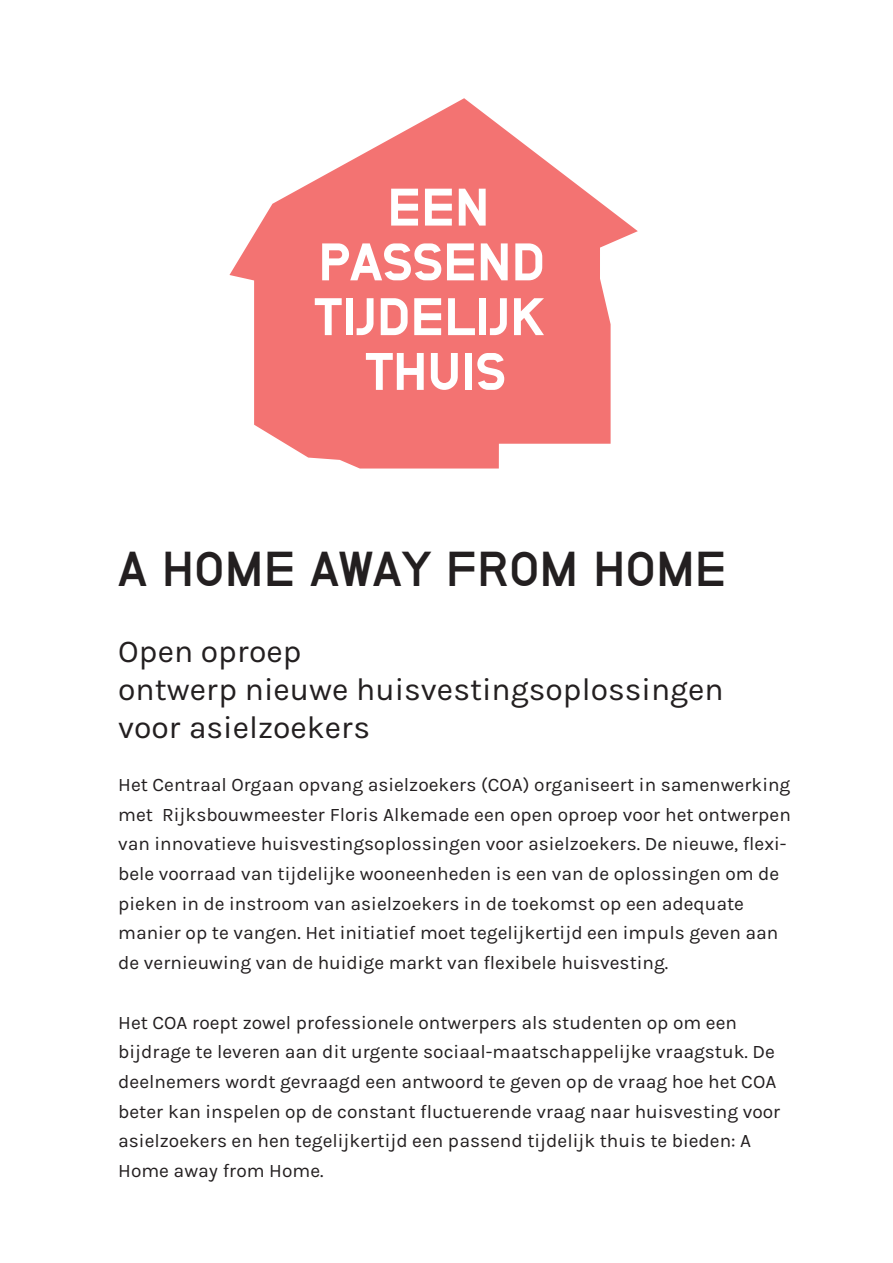
<style>
.page{position:relative;width:893px;height:1263px;background:#fff}
.page>*{position:absolute;margin:0;border:0;box-sizing:border-box;transform-origin:0 0}
.t1{font:52.35px/54.8px "Neubau Grotesk Schwer";letter-spacing:-.005em;color:#fff;text-align:center}
.t2{font:48.75px "Neubau Grotesk Fett";color:#231f20}
.t3{font:31.8px/38.2px "Karla";color:#231f20}
.t4{font:19.05px/29.7px "Karla";color:#231f20}
</style>
<div class="page">
<svg style="left:229px;top:98px;width:409px;height:370px;fill:#f37372"></svg>
<h1 class="t1" style="left:315px;top:177px;width:232px">EEN<br>PASSEND<br>TIJDELIJK<br>THUIS</h1>
<h2 class="t2" style="left:118px;top:538px;width:610px">A HOME AWAY FROM HOME</h2>
<h3 class="t3" style="left:118px;top:633px;width:607px">Open oproep<br>ontwerp nieuwe huisvestingsoplossingen voor asielzoekers</h3>
<p class="t4" style="left:118px;top:770px;width:674px">Het Centraal Orgaan opvang asielzoekers (COA) organiseert in samenwerking met Rijksbouwmeester Floris Alkemade een open oproep voor het ontwerpen van innovatieve huisvestingsoplossingen voor asielzoekers. De nieuwe, flexi&shy;bele voorraad van tijdelijke wooneenheden is een van de oplossingen om de pieken in de instroom van asielzoekers in de toekomst op een adequate manier op te vangen. Het initiatief moet tegelijkertijd een impuls geven aan de vernieuwing van de huidige markt van flexibele huisvesting.</p>
<p class="t4" style="left:118px;top:1008px;width:664px">Het COA roept zowel professionele ontwerpers als studenten op om een bijdrage te leveren aan dit urgente sociaal-maatschappelijke vraagstuk. De deelnemers wordt gevraagd een antwoord te geven op de vraag hoe het COA beter kan inspelen op de constant fluctuerende vraag naar huisvesting voor asielzoekers en hen tegelijkertijd een passend tijdelijk thuis te bieden: A Home away from Home.</p>
</div>
